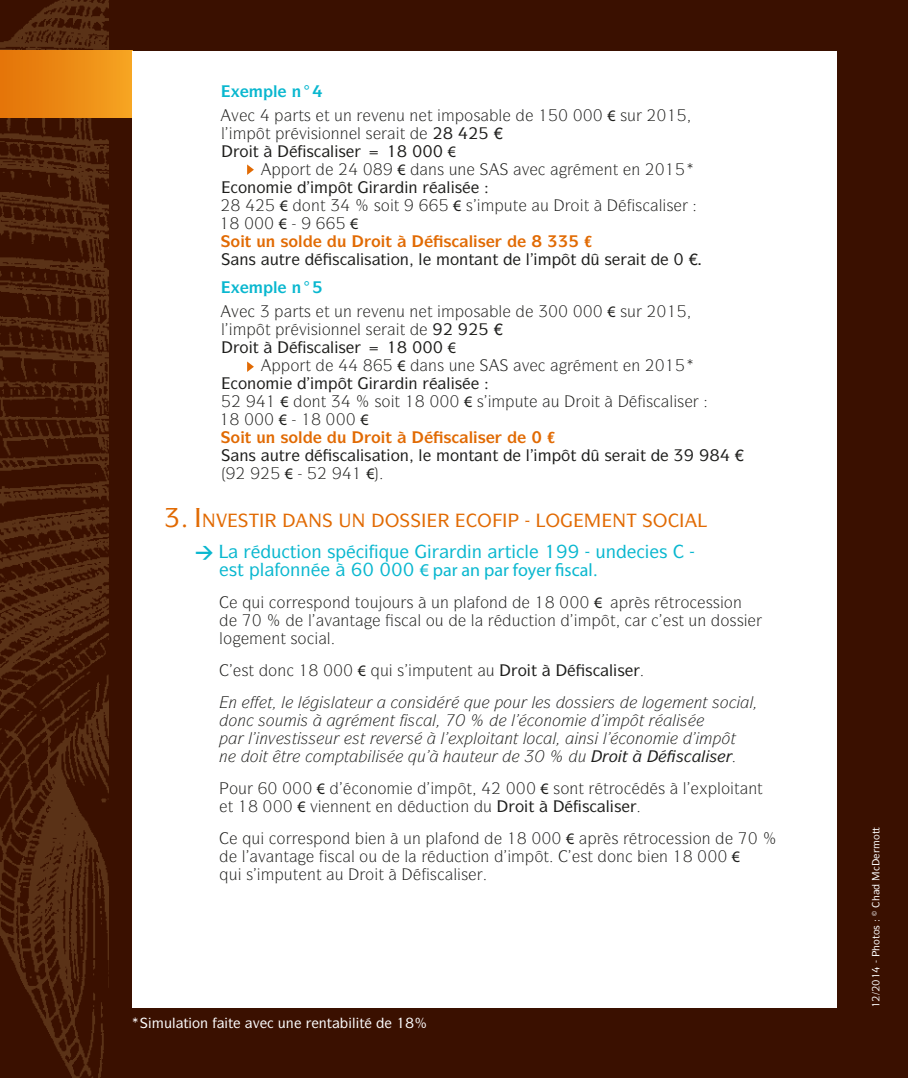
<style>
.page{position:relative;width:908px;height:1078px;background:#fff}
.page>*{position:absolute;margin:0;border:0;box-sizing:border-box;transform-origin:0 0}
.t1{font:18px "Myriad Pro";color:#09b7cf}
.t2{font:500 18px "Itc Symbol";color:#09b7cf}
.t3{font:700 18px "DIN";color:#09b7cf}
.t4{font:16px "Itc Symbol";color:#1d1d1b}
.t5{font:italic 16px "Itc Symbol";color:#1d1d1b}
.t6{font:500 16px "Itc Symbol";color:#1d1d1b}
.t7{font:16px "Myriad Pro";color:#1d1d1b}
.t8{font:700 16px "Itc Symbol";color:#e16a03}
.t9{font:16px "Helvetica Neue";color:#1d1d1b}
.t10{font:700 condensed 16px "Helvetica Neue";color:#e16a03}
.t11{font:italic 500 16px "Itc Symbol";color:#1d1d1b}
.t12{font:700 16px "Itc Symbol";color:#09b7cf}
.t13{font:500 14px "Itc Symbol";color:#fff}
.t14{font:500 10px "Itc Symbol";color:#fff}
</style>
<div class="page">
<div style="left:0;top:0;width:907px;height:1077px;background:#3a1000"></div>
<img style="left:0;top:0;width:109px;height:1077px">
<div style="left:0;top:51px;width:133px;height:67px;background:linear-gradient(to right,#e37207,#f6a422)"></div>
<div style="left:133px;top:51px;width:703px;height:955px;background:#fff"></div>
<svg style="left:247px;top:164px;width:7px;height:11px"></svg>
<svg style="left:247px;top:361px;width:7px;height:11px"></svg>
<p class="t12" style="left:273px;top:81px;width:51px">● ■ ✔</p>
<p class="t4" style="left:298px;top:105px;width:136px">▼▲ ▼ ◆■ ❖ ■◆ ■ ▼</p>
<p class="t4" style="left:464px;top:105px;width:40px">□▲ ●</p>
<p class="t7" style="left:607px;top:107px;width:30px">€ ▲◆</p>
<p class="t4" style="left:221px;top:123px;width:5px">●</p>
<p class="t4" style="left:265px;top:123px;width:109px">▼ ❖▲□■■ ● ▲</p>
<p class="t9" style="left:457px;top:122px;width:46px">✔ €</p>
<p class="t6" style="left:239px;top:141px;width:34px">□ ▼ →</p>
<p class="t6" style="left:306px;top:141px;width:41px">▲ ●▲</p>
<p class="t7" style="left:447px;top:143px;width:10px">€</p>
<p class="t7" style="left:397px;top:161px;width:10px">€</p>
<p class="t4" style="left:428px;top:159px;width:40px">■▲ ◆■</p>
<p class="t4" style="left:603px;top:159px;width:38px">■▼ ■</p>
<p class="t6" style="left:238px;top:177px;width:29px">□■□</p>
<p class="t6" style="left:408px;top:177px;width:55px">■ ● ▲</p>
<p class="t7" style="left:245px;top:197px;width:107px">✔ € □■▼ ✓✔</p>
<p class="t4" style="left:373px;top:195px;width:27px">▲□▼</p>
<p class="t7" style="left:453px;top:197px;width:21px">€ ▲</p>
<p class="t4" style="left:540px;top:195px;width:64px">◆ □▼ →</p>
<p class="t4" style="left:635px;top:195px;width:40px">▲ ●▲</p>
<p class="t7" style="left:279px;top:215px;width:10px">€</p>
<p class="t7" style="left:350px;top:215px;width:10px">€</p>
<p class="t8" style="left:230px;top:231px;width:74px">□ ▼ ◆■ ▲□●</p>
<p class="t8" style="left:337px;top:231px;width:71px">◆ □ ▼ →</p>
<p class="t8" style="left:443px;top:231px;width:44px">▲ ●▲</p>
<p class="t10" style="left:547px;top:228px;width:46px">✓✓ €</p>
<p class="t6" style="left:239px;top:249px;width:47px">■▲ ◆▼</p>
<p class="t6" style="left:332px;top:249px;width:92px">▲ ●▲ ▼□■ ●</p>
<p class="t6" style="left:450px;top:249px;width:50px">□■▼ ■▼</p>
<p class="t6" style="left:525px;top:249px;width:6px">●</p>
<p class="t9" style="left:688px;top:248px;width:15px">€.</p>
<p class="t4" style="left:298px;top:301px;width:136px">▼▲ ▼ ◆■ ❖ ■◆ ■ ▼</p>
<p class="t4" style="left:464px;top:301px;width:40px">□▲ ●</p>
<p class="t7" style="left:607px;top:303px;width:30px">€ ▲◆</p>
<p class="t4" style="left:221px;top:319px;width:5px">●</p>
<p class="t4" style="left:265px;top:319px;width:109px">▼ ❖▲□■■ ● ▲</p>
<p class="t9" style="left:493px;top:318px;width:10px">€</p>
<p class="t6" style="left:239px;top:337px;width:34px">□ ▼ →</p>
<p class="t6" style="left:306px;top:337px;width:41px">▲ ●▲</p>
<p class="t7" style="left:447px;top:339px;width:10px">€</p>
<p class="t7" style="left:397px;top:357px;width:10px">€</p>
<p class="t4" style="left:428px;top:355px;width:40px">■▲ ◆■</p>
<p class="t4" style="left:603px;top:355px;width:38px">■▼ ■</p>
<p class="t6" style="left:238px;top:373px;width:29px">□■□</p>
<p class="t6" style="left:408px;top:373px;width:55px">■ ● ▲</p>
<p class="t7" style="left:256px;top:393px;width:97px">✔ € □■▼ ✓✔</p>
<p class="t4" style="left:374px;top:391px;width:27px">▲□▼</p>
<p class="t7" style="left:464px;top:393px;width:21px">€ ▲</p>
<p class="t4" style="left:550px;top:391px;width:64px">◆ □▼ →</p>
<p class="t4" style="left:646px;top:391px;width:40px">▲ ●▲</p>
<p class="t7" style="left:279px;top:411px;width:10px">€</p>
<p class="t7" style="left:360px;top:411px;width:10px">€</p>
<p class="t8" style="left:230px;top:427px;width:74px">□ ▼ ◆■ ▲□●</p>
<p class="t8" style="left:337px;top:427px;width:71px">◆ □ ▼ →</p>
<p class="t8" style="left:443px;top:427px;width:44px">▲ ●▲</p>
<p class="t10" style="left:547px;top:424px;width:9px">€</p>
<p class="t6" style="left:239px;top:445px;width:47px">■▲ ◆▼</p>
<p class="t6" style="left:332px;top:445px;width:92px">▲ ●▲ ▼□■ ●</p>
<p class="t6" style="left:450px;top:445px;width:50px">□■▼ ■▼</p>
<p class="t6" style="left:525px;top:445px;width:6px">●</p>
<p class="t9" style="left:719px;top:444px;width:26px">✔ €</p>
<p class="t7" style="left:285px;top:465px;width:10px">€</p>
<p class="t7" style="left:341px;top:465px;width:34px">✔ €</p>
<p class="t3" style="left:195px;top:540px;width:20px">&gt;</p>
<p class="t2" style="left:271px;top:540px;width:66px">◆ ▼□■ ▲</p>
<p class="t2" style="left:471px;top:540px;width:59px">■ ▼ ●</p>
<p class="t2" style="left:229px;top:558px;width:83px">▲▼ ● □■■</p>
<p class="t1" style="left:420px;top:560px;width:174px">€ par an par foyer fiscal</p>
<p class="t4" style="left:242px;top:592px;width:45px">❑◆ □</p>
<p class="t4" style="left:306px;top:592px;width:193px">▲ □■ ▼□◆ □◆ ▲ → ◆■ ● □■</p>
<p class="t7" style="left:593px;top:594px;width:10px">€</p>
<p class="t4" style="left:633px;top:592px;width:109px">➔▲ ▼ □ ▲▲□■</p>
<p class="t4" style="left:308px;top:610px;width:49px">● ❖■▼</p>
<p class="t4" style="left:394px;top:610px;width:51px">▲ ● □◆</p>
<p class="t4" style="left:470px;top:610px;width:87px">● ◆ ▼□■</p>
<p class="t4" style="left:671px;top:610px;width:74px">▲▼ ◆■ □▲▲</p>
<p class="t4" style="left:271px;top:628px;width:37px">■▼ ▲□</p>
<p class="t4" style="left:327px;top:628px;width:5px">●</p>
<p class="t4" style="left:241px;top:660px;width:46px">▲▼ □■</p>
<p class="t7" style="left:358px;top:662px;width:48px">€ ❑◆ ▲</p>
<p class="t4" style="left:435px;top:660px;width:61px">◆▼ ■▼ ◆</p>
<p class="t6" style="left:517px;top:660px;width:34px">□ ▼ →</p>
<p class="t6" style="left:585px;top:660px;width:41px">▲ ●▲</p>
<p class="t5" style="left:228px;top:692px;width:75px">■ ▼ ● ●</p>
<p class="t5" style="left:323px;top:692px;width:44px">▲●▼◆</p>
<p class="t5" style="left:398px;top:692px;width:27px">□■▲</p>
<p class="t5" style="left:503px;top:692px;width:114px">□◆ ● ▲ □▲▲ ▲</p>
<p class="t5" style="left:693px;top:692px;width:36px">■▼ ▲□</p>
<p class="t5" style="left:749px;top:692px;width:5px">●</p>
<p class="t5" style="left:228px;top:710px;width:95px">□■ ▲□◆ ▲ →</p>
<p class="t5" style="left:381px;top:710px;width:57px">■▼ ▲ ●</p>
<p class="t5" style="left:511px;top:710px;width:51px">● □■□</p>
<p class="t5" style="left:638px;top:710px;width:50px">▼ ●▲</p>
<p class="t5" style="left:248px;top:728px;width:198px">● ■❖ ▲▼▲▲ ◆ ▲▼ ❖ ▲ → ●</p>
<p class="t5" style="left:473px;top:728px;width:84px">●□▼ ■▼ ●□ ●</p>
<p class="t5" style="left:578px;top:728px;width:76px">■▲ ● □■□</p>
<p class="t5" style="left:219px;top:746px;width:68px">■ □▼ ▼</p>
<p class="t5" style="left:408px;top:746px;width:32px">❑◆→</p>
<p class="t5" style="left:460px;top:746px;width:32px">◆▼ ◆</p>
<p class="t5" style="left:577px;top:746px;width:66px">◆ □ ▼ →</p>
<p class="t11" style="left:675px;top:746px;width:43px">▲ ●▲</p>
<p class="t7" style="left:317px;top:780px;width:10px">€</p>
<p class="t4" style="left:359px;top:778px;width:29px">□■□</p>
<p class="t7" style="left:540px;top:780px;width:85px">€ ▲□■▼ ▼ □</p>
<p class="t4" style="left:658px;top:778px;width:30px">▲ → ●</p>
<p class="t4" style="left:717px;top:778px;width:47px">●□▼ ■▼</p>
<p class="t7" style="left:297px;top:798px;width:97px">€ ❖ ■■ ■▼ ■</p>
<p class="t4" style="left:425px;top:796px;width:68px">◆ ▼□■ ◆</p>
<p class="t6" style="left:515px;top:796px;width:34px">□ ▼ →</p>
<p class="t6" style="left:581px;top:796px;width:41px">▲ ●▲</p>
<p class="t4" style="left:242px;top:828px;width:45px">❑◆ □</p>
<p class="t4" style="left:306px;top:828px;width:36px">▲ □■</p>
<p class="t4" style="left:376px;top:828px;width:95px">■ → ◆■ ● □■</p>
<p class="t7" style="left:566px;top:830px;width:10px">€</p>
<p class="t4" style="left:602px;top:828px;width:109px">➔▲ ▼ □ ▲▲□■</p>
<p class="t4" style="left:242px;top:846px;width:49px">● ❖■▼</p>
<p class="t4" style="left:327px;top:846px;width:51px">▲ ● □◆</p>
<p class="t4" style="left:404px;top:846px;width:87px">● ◆ ▼□■</p>
<p class="t4" style="left:543px;top:846px;width:83px">▼ ▲▼ □■</p>
<p class="t4" style="left:659px;top:846px;width:10px">■</p>
<p class="t7" style="left:731px;top:848px;width:10px">€</p>
<p class="t4" style="left:219px;top:864px;width:35px">❑◆ ▲</p>
<p class="t4" style="left:284px;top:864px;width:61px">◆▼ ■▼ ◆</p>
<p class="t4" style="left:365px;top:864px;width:33px">□▼ →</p>
<p class="t4" style="left:430px;top:864px;width:40px">▲ ●▲</p>
<p class="t13" style="left:164px;top:1013px;width:46px">◆● ▼□■</p>
<p class="t14" style="left:869px;top:840px;width:15px;rotate:-90deg">□▼▼</p>
<p class="t14" style="left:869px;top:972px;width:49px;rotate:-90deg">✔ □▼□▲</p>
</div>
